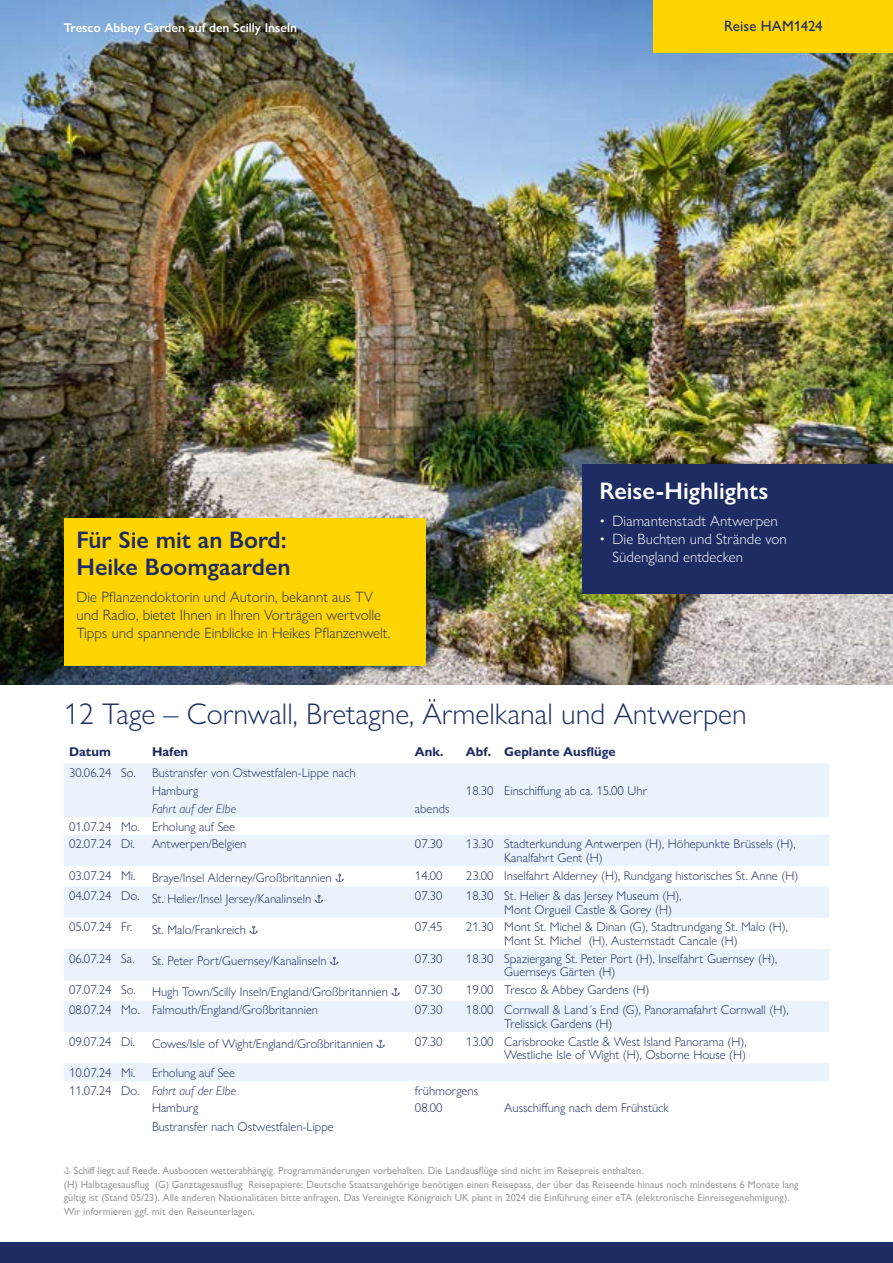
<style>
.page{position:relative;width:893px;height:1263px;background:#fff}
.page>*{position:absolute;margin:0;border:0;box-sizing:border-box;transform-origin:0 0}
.t1{font:300 30px "Gill Sans Nova";color:#1d2d63}
.t2{font:600 24px/27px "Gill Sans Nova";color:#1d2d63}
.t3{font:600 24px "Gill Sans Nova";color:#fff}
.t4{font:300 15px/18px "Gill Sans Nova";color:#1d2d63}
.t5{font:300 15px/18px "Gill Sans Nova";letter-spacing:.005em;color:#fff}
.t6{font:500 15px "Gill Sans Nova";color:#1d2d63}
.t7{font:300 12.75px/13.5px "Gill Sans Nova";color:#1d2d63}
.t8{font:600 12.75px "Gill Sans Nova";color:#fff}
.t9{font:700 12.75px "Gill Sans Nova";color:#1d2d63}
.t10{font:italic 300 12.75px "Gill Sans Nova";color:#1d2d63}
.t11{font:500 10.5px/13.5px "Gill Sans Nova";color:#9c9d9d}
.s1{font-family:"Carta";font-weight:400}
.s2{font-style:italic}
</style>
<div class="page">
<img style="left:0;top:0;width:893px;height:684px">
<div style="left:654px;top:0;width:239px;height:53px;background:#ffd400"></div>
<svg style="left:64px;top:764px;width:765px;height:317px;fill:#eaf3fc"></svg>
<div style="left:121px;top:1063px;width:26px;height:18px;background:#eaf3fc"></div>
<div style="left:583px;top:465px;width:310px;height:129px;background:#1d2d63"></div>
<div style="left:64px;top:518px;width:361px;height:148px;background:#ffd400"></div>
<div style="left:0;top:1242px;width:893px;height:21px;background:#1d2d63"></div>
<p class="t8" style="left:64px;top:20px;width:235px">Tresco Abbey Garden auf den Scilly Inseln</p>
<h2 class="t2" style="left:77px;top:526px;width:216px">Für Sie mit an Bord:<br>Heike Boomgaarden</h2>
<p class="t4" style="left:77px;top:587px;width:315px">Die Pflanzendoktorin und Autorin, bekannt aus TV und Radio, bietet Ihnen in Ihren Vorträgen wertvolle<br>Tipps und spannende Einblicke in Heikes Pflanzenwelt.</p>
<p class="t6" style="left:724px;top:17px;width:100px">Reise HAM1424</p>
<h2 class="t3" style="left:600px;top:476px;width:171px">Reise-Highlights</h2>
<p class="t5" style="left:600px;top:512px;width:180px">• Diamantenstadt Antwerpen</p>
<p class="t5" style="left:612px;top:530px;width:176px;text-indent:-13px">• Die Buchten und Strände von<br>Südengland entdecken</p>
<h1 class="t1" style="left:64px;top:695px;width:684px">12 Tage – Cornwall, Bretagne, Ärmelkanal und Antwerpen</h1>
<p class="t9" style="left:69px;top:743px;width:43px">Datum</p>
<p class="t9" style="left:152px;top:743px;width:38px">Hafen</p>
<p class="t9" style="left:415px;top:743px;width:30px">Ank.</p>
<p class="t9" style="left:466px;top:743px;width:151px">Abf. Geplante Ausflüge</p>
<p class="t7" style="left:69px;top:766px;width:68px">30.06.24 So.</p>
<p class="t7" style="left:152px;top:764px;width:205px;line-height:17.9px">Bustransfer von Ostwestfalen-Lippe nach<br>Hamburg</p>
<p class="t7" style="left:466px;top:784px;width:183px">18.30 Einschiffung ab ca. 15.00 Uhr</p>
<p class="t10" style="left:152px;top:801px;width:86px">Fahrt auf der Elbe</p>
<p class="t7" style="left:415px;top:801px;width:36px">abends</p>
<p class="t7" style="left:69px;top:817px;width:167px;line-height:17.9px">01.07.24 Mo. Erholung auf See<br>02.07.24 Di.</p>
<p class="t7" style="left:152px;top:837px;width:96px">Antwerpen/Belgien</p>
<p class="t7" style="left:415px;top:837px;width:29px">07.30</p>
<p class="t7" style="left:504px;top:837px;width:293px;text-indent:-38px">13.30 Stadterkundung Antwerpen (H), Höhepunkte Brüssels (H),<br>Kanalfahrt Gent (H)</p>
<p class="t7" style="left:69px;top:868px;width:68px">03.07.24 Mi.</p>
<p class="t7" style="left:152px;top:871px;width:194px">Braye/Insel Alderney/Großbritannien <span class="s1">h</span></p>
<p class="t7" style="left:415px;top:868px;width:29px">14.00</p>
<p class="t7" style="left:466px;top:868px;width:334px">23.00 Inselfahrt Alderney (H), Rundgang historisches St. Anne (H)</p>
<p class="t7" style="left:69px;top:891px;width:256px">04.07.24 Do. St. Helier/Insel Jersey/Kanalinseln <span class="s1">h</span></p>
<p class="t7" style="left:415px;top:889px;width:29px">07.30</p>
<p class="t7" style="left:504px;top:889px;width:179px;text-indent:-38px">18.30 St. Helier &amp; das Jersey Museum (H),<br>Mont Orgueil Castle &amp; Gorey (H)</p>
<p class="t7" style="left:69px;top:920px;width:65px">05.07.24 Fr.</p>
<p class="t7" style="left:152px;top:923px;width:108px">St. Malo/Frankreich <span class="s1">h</span></p>
<p class="t7" style="left:415px;top:920px;width:29px">07.45</p>
<p class="t7" style="left:504px;top:920px;width:285px;text-indent:-38px">21.30 Mont St. Michel &amp; Dinan (G), Stadtrundgang St. Malo (H),<br>Mont St. Michel (H), Austernstadt Cancale (H)</p>
<p class="t7" style="left:69px;top:951px;width:67px">06.07.24 Sa.</p>
<p class="t7" style="left:152px;top:954px;width:188px">St. Peter Port/Guernsey/Kanalinseln <span class="s1">h</span></p>
<p class="t7" style="left:415px;top:951px;width:29px">07.30</p>
<p class="t7" style="left:504px;top:951px;width:274px;text-indent:-38px">18.30 Spaziergang St. Peter Port (H), Inselfahrt Guernsey (H),<br>Guernseys Gärten (H)</p>
<p class="t7" style="left:69px;top:983px;width:68px">07.07.24 So.</p>
<p class="t7" style="left:152px;top:985px;width:292px">Hugh Town/Scilly Inseln/England/Großbritannien <span class="s1">h</span> 07.30</p>
<p class="t7" style="left:466px;top:983px;width:185px">19.00 Tresco &amp; Abbey Gardens (H)</p>
<p class="t7" style="left:69px;top:1003px;width:251px">08.07.24 Mo. Falmouth/England/Großbritannien</p>
<p class="t7" style="left:415px;top:1003px;width:29px">07.30</p>
<p class="t7" style="left:504px;top:1003px;width:286px;text-indent:-38px">18.00 Cornwall &amp; Land´s End (G), Panoramafahrt Cornwall (H),<br>Trelissick Gardens (H)</p>
<p class="t7" style="left:69px;top:1034px;width:67px">09.07.24 Di.</p>
<p class="t7" style="left:152px;top:1037px;width:235px">Cowes/Isle of Wight/England/Großbritannien <span class="s1">h</span></p>
<p class="t7" style="left:415px;top:1034px;width:29px">07.30</p>
<p class="t7" style="left:466px;top:1034px;width:282px;text-align:right">13.00 Carisbrooke Castle &amp; West Island Panorama (H),<br>Westliche Isle of Wight (H), Osborne House (H)</p>
<p class="t7" style="left:69px;top:1066px;width:68px">10.07.24 Mi.</p>
<p class="t7" style="left:69px;top:1063px;width:169px;line-height:17.9px;text-align:right">Erholung auf See<br>11.07.24 Do. <span class="s2">Fahrt auf der Elbe</span></p>
<p class="t7" style="left:415px;top:1083px;width:65px">frühmorgens</p>
<p class="t7" style="left:152px;top:1101px;width:48px">Hamburg</p>
<p class="t7" style="left:415px;top:1101px;width:29px">08.00</p>
<p class="t7" style="left:504px;top:1101px;width:166px">Ausschiffung nach dem Frühstück</p>
<p class="t7" style="left:152px;top:1119px;width:183px">Bustransfer nach Ostwestfalen-Lippe</p>
<p class="t11" style="left:64px;top:1164px;width:736px"><span class="s1">h</span> Schiff liegt auf Reede. Ausbooten wetterabhängig. Programmänderungen vorbehalten. Die Landausflüge sind nicht im Reisepreis enthalten.<br>(H) Halbtagesausflug (G) Ganztagesausflug Reisepapiere: Deutsche Staatsangehörige benötigen einen Reisepass, der über das Reiseende hinaus noch mindestens 6 Monate lang gültig ist (Stand 05/23). Alle anderen Nationalitäten bitte anfragen. Das Vereinigte Königreich UK plant in 2024 die Einführung einer eTA (elektronische Einreisegenehmigung).<br>Wir informieren ggf. mit den Reiseunterlagen.</p>
</div>
